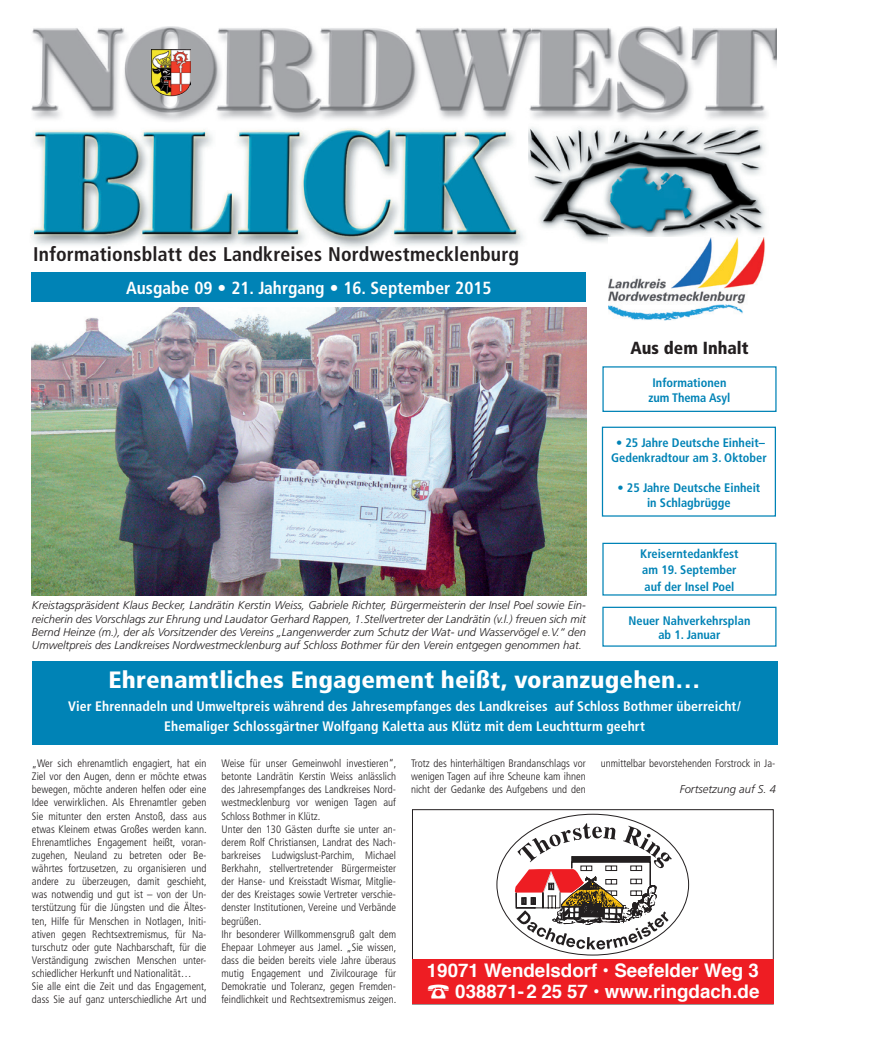
<style>
.page{position:relative;width:877px;height:1049px;background:#fff}
.page>*{position:absolute;margin:0;border:0;box-sizing:border-box;transform-origin:0 0}
.t1{font:900 condensed 23.62px "Frutiger";letter-spacing:.005em;color:#fff;scale:1.08 1}
.t2{font:700 condensed 19.75px "Frutiger";letter-spacing:.01em;color:#231f20}
.t3{font:700 18.75px/20.8px "Helvetica";color:#fff}
.t4{font:700 condensed 17.5px "Frutiger";color:#fff}
.t5{font:900 condensed 17.5px "Frutiger";color:#231f20}
.t6{font:700 condensed 13.75px/20px "Frutiger";letter-spacing:.005em;color:#fff;text-align:center}
.t7{font:700 condensed 12.38px/15px "Frutiger";color:#0083b6;text-align:center}
.t8{font:italic 300 11.25px/13.1px "Frutiger";color:#231f20;text-align:justify}
.t9{font:300 condensed 10.75px/13.1px "Frutiger";color:#231f20}
</style>
<div class="page">
<div style="left:32px;top:272px;width:554px;height:30px;background:#0083b6"></div>
<img style="left:31px;top:26px;width:745px;height:95px">
<img style="left:528px;top:126px;width:238px;height:116px">
<img style="left:30px;top:128px;width:494px;height:119px">
<div style="left:602px;top:366px;width:175px;height:46px;border:1px solid #0083b6"></div>
<div style="left:602px;top:427px;width:174px;height:90px;border:1px solid #0083b6"></div>
<div style="left:602px;top:543px;width:174px;height:53px;border:1px solid #0083b6"></div>
<div style="left:602px;top:607px;width:174px;height:40px;border:1px solid #0083b6"></div>
<img style="left:151px;top:49px;width:39px;height:48px">
<img style="left:608px;top:237px;width:157px;height:84px">
<div style="left:32px;top:662px;width:745px;height:83px;background:#0083b6"></div>
<div style="left:412px;top:959px;width:362px;height:45px;background:#ee1d23"></div>
<svg style="left:513px;top:823px;width:159px;height:133px"></svg>
<img style="left:32px;top:308px;width:554px;height:288px">
<h2 class="t2" style="left:33px;top:242px;width:487px">Informationsblatt des Landkreises Nordwestmecklenburg</h2>
<h3 class="t4" style="left:126px;top:277px;width:367px">Ausgabe 09 • 21. Jahrgang • 16. September 2015</h3>
<h3 class="t5" style="left:630px;top:338px;width:120px">Aus dem Inhalt</h3>
<p class="t7" style="left:648px;top:375px;width:84px">Informationen zum Thema Asyl</p>
<p class="t7" style="left:611px;top:435px;width:157px">• 25 Jahre Deutsche Einheit–<br>Gedenkradtour am 3. Oktober</p>
<p class="t7" style="left:618px;top:480px;width:144px">• 25 Jahre Deutsche Einheit in Schlagbrügge</p>
<p class="t7" style="left:640px;top:546px;width:100px;line-height:16.2px;text-align:left">Kreiserntedankfest am 19. September auf der Insel Poel</p>
<p class="t7" style="left:628px;top:614px;width:123px;line-height:13.8px">Neuer Nahverkehrsplan ab 1. Januar</p>
<h1 class="t1" style="left:109px;top:666px;width:550px">Ehrenamtliches Engagement heißt, voranzugehen…</h1>
<p class="t6" style="left:68px;top:696px;width:674px">Vier Ehrennadeln und Umweltpreis während des Jahresempfanges des Landkreises auf Schloss Bothmer überreicht/<br>Ehemaliger Schlossgärtner Wolfgang Kaletta aus Klütz mit dem Leuchtturm geehrt</p>
<p class="t9" style="left:32px;top:757px;width:177px">„Wer sich ehrenamtlich engagiert, hat ein Ziel vor den Augen, denn er möchte etwas bewegen, möchte anderen helfen oder eine Idee verwirklichen. Als Ehrenamtler geben Sie mitunter den ersten Anstoß, dass aus etwas Kleinem etwas Großes werden kann.<br>Ehrenamtliches Engagement heißt, voran&shy;zugehen, Neuland zu betreten oder Be&shy;währtes fortzusetzen, zu organisieren und andere zu überzeugen, damit geschieht, was notwendig und gut ist – von der Un&shy;terstützung für die Jüngsten und die Ältes&shy;ten, Hilfe für Menschen in Notlagen, Initi&shy;ativen gegen Rechtsextremismus, für Na&shy;turschutz oder gute Nachbarschaft, für die Verständigung zwischen Menschen unter&shy;schiedlicher Herkunft und Nationalität…<br>Sie alle eint die Zeit und das Engagement, dass Sie auf ganz unterschiedliche Art und</p>
<p class="t9" style="left:221px;top:757px;width:177px">Weise für unser Gemeinwohl investieren“, betonte Landrätin Kerstin Weiss anlässlich des Jahresempfanges des Landkreises Nord&shy;westmecklenburg vor wenigen Tagen auf Schloss Bothmer in Klütz.<br>Unter den 130 Gästen durfte sie unter an&shy;derem Rolf Christiansen, Landrat des Nach&shy;barkreises Ludwigslust-Parchim, Michael Berkhahn, stellvertretender Bürgermeister der Hanse- und Kreisstadt Wismar, Mitglie&shy;der des Kreistages sowie Vertreter verschie&shy;denster Institutionen, Vereine und Verbände begrüßen.<br>Ihr besonderer Willkommensgruß galt dem Ehepaar Lohmeyer aus Jamel. „Sie wissen, dass die beiden bereits viele Jahre überaus mutig Engagement und Zivilcourage für Demokratie und Toleranz, gegen Fremden&shy;feindlichkeit und Rechtsextremismus zeigen.</p>
<p class="t9" style="left:411px;top:757px;width:176px;text-align:justify">Trotz des hinterhältigen Brandanschlags vor wenigen Tagen auf ihre Scheune kam ihnen nicht der Gedanke des Aufgebens und den</p>
<p class="t9" style="left:601px;top:757px;width:176px">unmittelbar bevorstehenden Forstrock in Ja-</p>
<p class="t8" style="left:32px;top:599px;width:556px">Kreistagspräsident Klaus Becker, Landrätin Kerstin Weiss, Gabriele Richter, Bürgermeisterin der Insel Poel sowie Ein&shy;reicherin des Vorschlags zur Ehrung und Laudator Gerhard Rappen, 1.Stellvertreter der Landrätin (v.l.) freuen sich mit Bernd Heinze (m.), der als Vorsitzender des Vereins „Langenwerder zum Schutz der Wat- und Wasservögel e.V.“ den Umweltpreis des Landkreises Nordwestmecklenburg auf Schloss Bothmer für den Verein entgegen genommen hat.</p>
<p class="t8" style="left:680px;top:783px;width:98px">Fortsetzung auf S. 4</p>
<h3 class="t3" style="left:427px;top:960px;width:334px">19071 Wendelsdorf • Seefelder Weg 3 ☎ 038871-2 25 57 • www.ringdach.de</h3>
</div>
